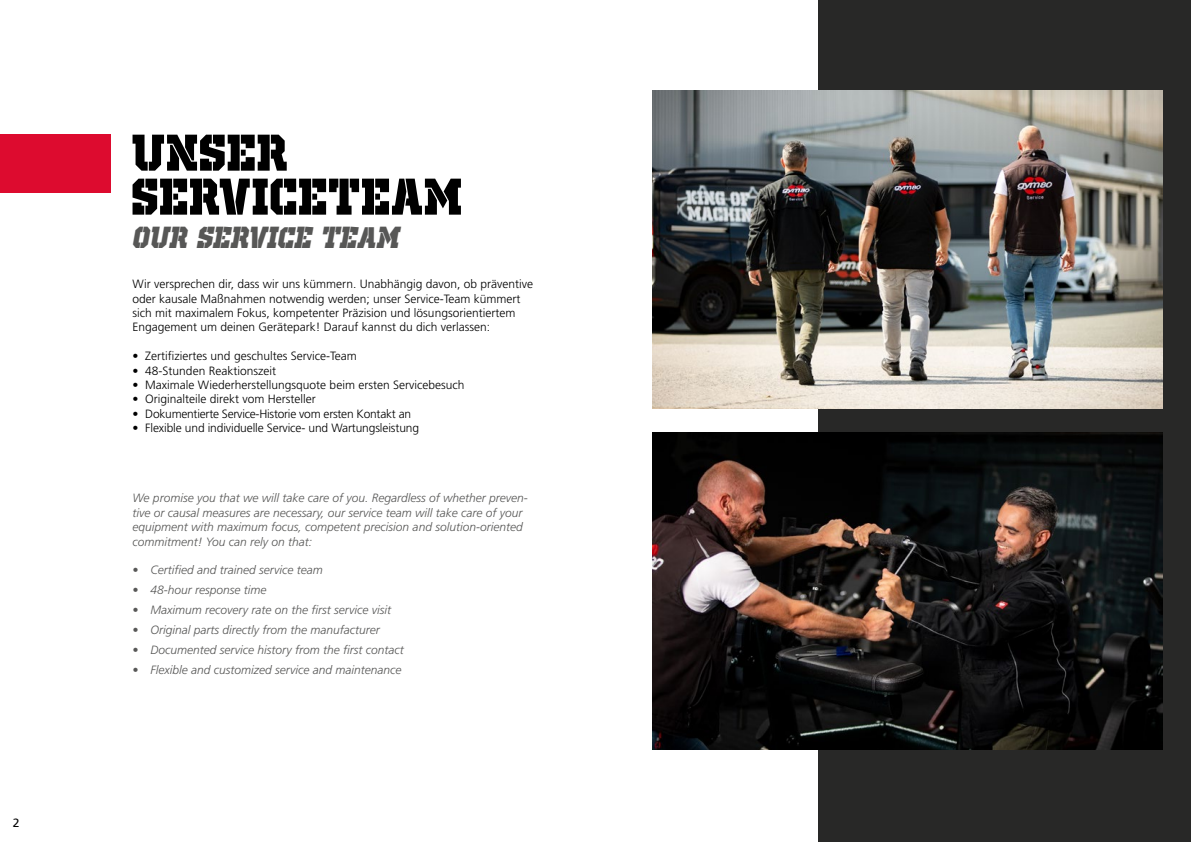
<style>
.page{position:relative;width:1191px;height:842px;background:#fff}
.page>*{position:absolute;margin:0;border:0;box-sizing:border-box;transform-origin:0 0}
.t1{font:60px/44px "Old School United Stencil";color:#000}
.t2{font:italic 35px "Old School United Stencil";color:#575756}
.t3{font:300 12px/14.4px "Frutiger LT Std";color:#000}
.t4{font:italic 300 12px/14.4px "Frutiger LT Std";color:#575756}
.t5{font:300 12px "Frutiger LT Std";letter-spacing:-.02em;color:#000}
.t6{font:12px "Frutiger LT Std";color:#000}
</style>
<div class="page">
<div style="left:0;top:135px;width:111px;height:58px;background:#dd0b2f"></div>
<div style="left:819px;top:0;width:372px;height:842px;background:#282827"></div>
<img style="left:652px;top:91px;width:510px;height:317px">
<img style="left:652px;top:432px;width:510px;height:318px">
<p class="t6" style="left:13px;top:816px;width:8px">2</p>
<h1 class="t1" style="left:132px;top:128px;width:333px">UNSER<br>SERVICETEAM</h1>
<h2 class="t2" style="left:132px;top:219px;width:274px">OUR SERVICE TEAM</h2>
<p class="t3" style="left:132px;top:277px;width:402px">Wir versprechen dir, dass wir uns kümmern. Unabhängig davon, ob präventive oder kausale Maßnahmen notwendig werden; unser Service-Team kümmert sich mit maximalem Fokus, kompetenter Präzision und lösungsorientiertem Engagement um deinen Gerätepark! Darauf kannst du dich verlassen:</p>
<p class="t3" style="left:132px;top:349px;width:226px">• Zertifiziertes und geschultes Service-Team</p>
<p class="t3" style="left:132px;top:363px;width:145px">• 48-Stunden Reaktionszeit</p>
<p class="t3" style="left:132px;top:378px;width:333px">• Maximale Wiederherstellungsquote beim ersten Servicebesuch</p>
<p class="t3" style="left:132px;top:392px;width:185px">• Originalteile direkt vom Hersteller</p>
<p class="t5" style="left:132px;top:407px;width:280px">• Dokumentierte Service-Historie vom ersten Kontakt an</p>
<p class="t3" style="left:132px;top:421px;width:288px">• Flexible und individuelle Service- und Wartungsleistung</p>
<p class="t4" style="left:132px;top:491px;width:397px">We promise you that we will take care of you. Regardless of whether preven&shy;tive or causal measures are necessary, our service team will take care of your equipment with maximum focus, competent precision and solution-oriented commitment! You can rely on that:</p>
<p class="t4" style="left:132px;top:563px;width:192px">• Certified and trained service team</p>
<p class="t4" style="left:132px;top:583px;width:136px">• 48-hour response time</p>
<p class="t4" style="left:132px;top:603px;width:260px">• Maximum recovery rate on the first service visit</p>
<p class="t4" style="left:132px;top:623px;width:249px">• Original parts directly from the manufacturer</p>
<p class="t4" style="left:132px;top:643px;width:273px">• Documented service history from the first contact</p>
<p class="t4" style="left:132px;top:663px;width:270px">• Flexible and customized service and maintenance</p>
</div>
